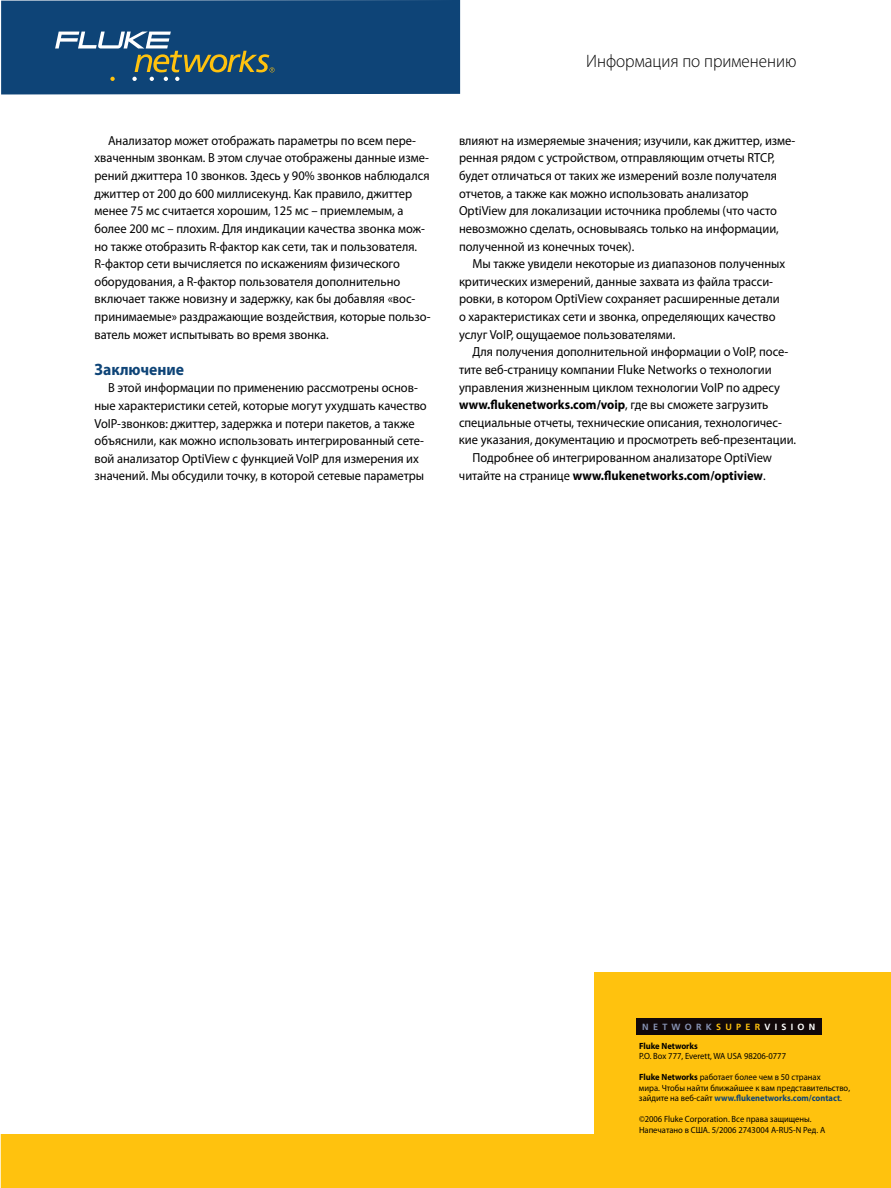
<style>
.page{position:relative;width:891px;height:1188px;background:#fff}
.page>*{position:absolute;margin:0;border:0;box-sizing:border-box;transform-origin:0 0}
.t1{font:300 18px "Myriad Pro";color:#000;scale:.95 1}
.t2{font:700 16.5px "Myriad Pro";color:#0e4477;scale:.95 1}
.t3{font:13.2px/17.7px "Myriad Pro";color:#000;scale:.95 1}
.t4{font:700 13.2px "Myriad Pro";color:#000;scale:.95 1}
.t5{font:9px/10.5px "Myriad Pro";color:#000;scale:.95 1}
.t6{font:700 9px "Frutiger";letter-spacing:.475em;color:#8792b3}
.t7{font:700 9px "Myriad Pro";color:#000;scale:.95 1}
.s1{font-weight:400}
.s2{color:#ffc20e}
.s3{color:#fff}
.s4{font-weight:700}
.s5{font-weight:700;color:#0e4477}
</style>
<div class="page">
<div style="left:1px;top:0;width:459px;height:94px;background:#0e4477"></div>
<svg style="left:55px;top:32px;width:220px;height:49px;background:#385f77"></svg>
<svg style="left:1px;top:972px;width:890px;height:216px"></svg>
<div style="left:636px;top:1018px;width:186px;height:17px;background:#110809"></div>
<p class="t3" style="left:94px;top:131px;width:355px;text-indent:14px">Анализатор может отображать параметры по всем пере&shy;хваченным звонкам. В этом случае отображены данные изме&shy;рений джиттера 10 звонков. Здесь у 90% звонков наблюдался джиттер от 200 до 600 миллисекунд. Как правило, джиттер менее 75 мс считается хорошим, 125 мс – приемлемым, а более 200 мс – плохим. Для индикации качества звонка мож&shy;но также отобразить R-фактор как сети, так и пользователя.<br>R-фактор сети вычисляется по искажениям физического оборудования, а R-фактор пользователя дополнительно включает также новизну и задержку, как бы добавляя «вос&shy;принимаемые» раздражающие воздействия, которые пользо&shy;ватель может испытывать во время звонка.</p>
<p class="t2" style="left:94px;top:358px;width:96px">Заключение</p>
<p class="t3" style="left:94px;top:379px;width:351px;text-indent:14px">В этой информации по применению рассмотрены основ&shy;ные характеристики сетей, которые могут ухудшать качество VoIP-звонков: джиттер, задержка и потери пакетов, а также объяснили, как можно использовать интегрированный сете&shy;вой анализатор OptiView с функцией VoIP для измерения их значений. Мы обсудили точку, в которой сетевые параметры</p>
<h1 class="t1" style="left:586px;top:51px;width:223px">Информация по применению</h1>
<p class="t3" style="left:459px;top:131px;width:356px">влияют на измеряемые значения; изучили, как джиттер, изме&shy;ренная рядом с устройством, отправляющим отчеты RTCP, будет отличаться от таких же измерений возле получателя отчетов, а также как можно использовать анализатор OptiView для локализации источника проблемы (что часто невозможно сделать, основываясь только на информации, полученной из конечных точек).</p>
<p class="t3" style="left:459px;top:255px;width:345px;text-indent:14px">Мы также увидели некоторые из диапазонов полученных критических измерений, данные захвата из файла трасси&shy;ровки, в котором OptiView сохраняет расширенные детали о характеристиках сети и звонка, определяющих качество услуг VoIP, ощущаемое пользователями.</p>
<p class="t3" style="left:472px;top:343px;width:334px">Для получения дополнительной информации о VoIP, посе-</p>
<p class="t3" style="left:459px;top:360px;width:331px">тите веб-страницу компании Fluke Networks о технологии</p>
<p class="t3" style="left:459px;top:378px;width:340px">управления жизненным циклом технологии VoIP по адресу</p>
<p class="t4" style="left:459px;top:396px;width:327px">www.flukenetworks.com/voip<span class="s1">, где вы сможете загрузить</span></p>
<p class="t3" style="left:459px;top:413px;width:341px">специальные отчеты, технические описания, технологичес-</p>
<p class="t3" style="left:459px;top:431px;width:356px">кие указания, документацию и просмотреть веб-презентации.</p>
<p class="t3" style="left:472px;top:449px;width:317px">Подробнее об интегрированном анализаторе OptiView</p>
<p class="t4" style="left:459px;top:467px;width:324px"><span class="s1">читайте на странице</span> www.flukenetworks.com/optiview<span class="s1">.</span></p>
<p class="t6" style="left:642px;top:1022px;width:175px">NETWORK<span class="s2">SUPER</span><span class="s3">VISION</span></p>
<p class="t7" style="left:639px;top:1040px;width:64px">Fluke Networks</p>
<p class="t5" style="left:639px;top:1051px;width:156px">P.O. Box 777, Everett, WA USA 98206-0777</p>
<p class="t5" style="left:639px;top:1072px;width:224px"><span class="s4">Fluke Networks</span> работает более чем в 50 странах<br>мира. Чтобы найти ближайшее к вам представительство, зайдите на веб-сайт <span class="s5">www.flukenetworks.com/contact</span>.</p>
<p class="t5" style="left:639px;top:1114px;width:198px">©2006 Fluke Corporation. Все права защищены.<br>Напечатано в США. 5/2006 2743004 A-RUS-N Ред. A</p>
</div>
